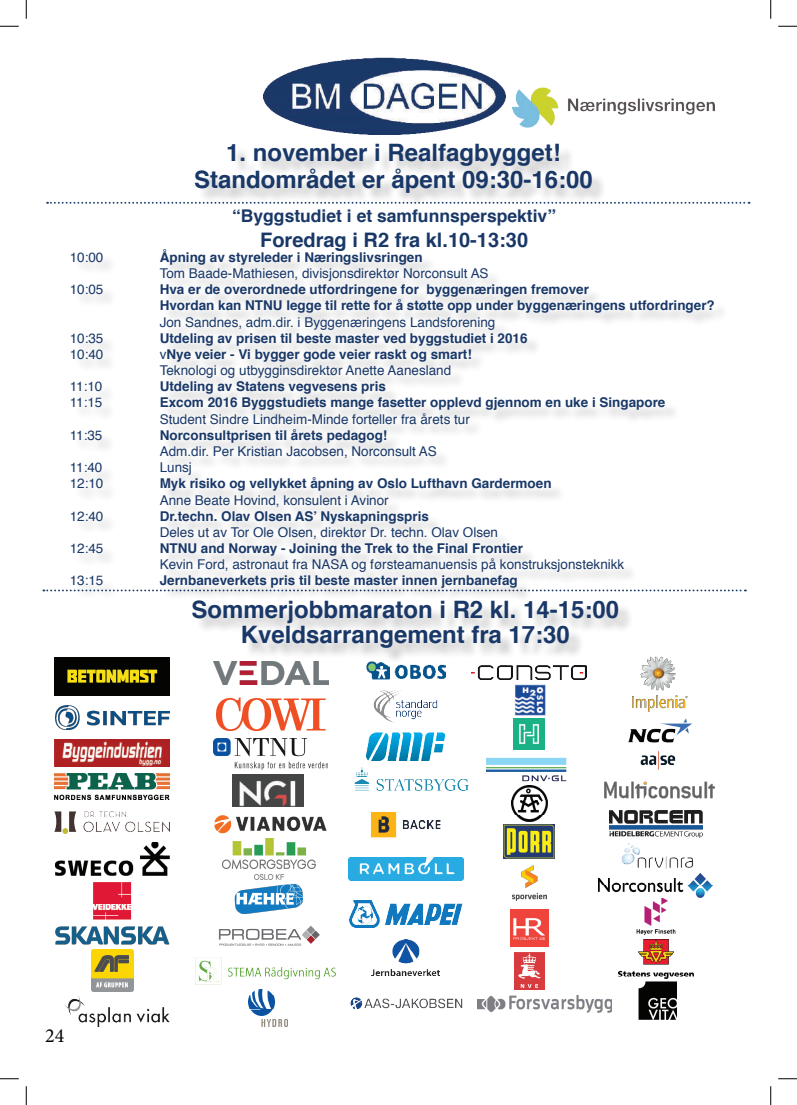
<style>
.page{position:relative;width:797px;height:1105px;background:#fff}
.page>*{position:absolute;margin:0;border:0;box-sizing:border-box;transform-origin:0 0}
.t1{font:700 24px "Helvetica";color:#193868}
.t2{font:700 20px "Helvetica";color:#193868}
.t3{font:20px "Minion Pro";color:#000}
.t4{font:700 17.5px "Helvetica";color:#193868}
.t5{font:700 13.5px/16.1px "Helvetica";color:#193868}
.t6{font:13.5px/16.1px "Helvetica";color:#193868}
.s1{font-weight:700}
</style>
<div class="page">
<div style="left:74px;top:252px;width:655px;height:351px;background:#231f20;opacity:.2"></div>
<div style="left:195px;top:602px;width:439px;height:37px;background:#231f20;opacity:.25"></div>
<img style="left:55px;top:657px;width:115px;height:39px">
<img style="left:216px;top:697px;width:110px;height:34px">
<img style="left:513px;top:719px;width:31px;height:31px">
<img style="left:636px;top:898px;width:39px;height:37px">
<img style="left:235px;top:879px;width:68px;height:36px">
<img style="left:349px;top:901px;width:114px;height:27px">
<img style="left:604px;top:782px;width:111px;height:17px">
<img style="left:598px;top:873px;width:114px;height:24px">
<img style="left:218px;top:925px;width:102px;height:21px">
<img style="left:56px;top:706px;width:114px;height:23px">
<img style="left:373px;top:690px;width:65px;height:33px">
<img style="left:618px;top:939px;width:75px;height:40px">
<img style="left:56px;top:842px;width:114px;height:33px">
<img style="left:214px;top:815px;width:113px;height:19px">
<img style="left:94px;top:882px;width:37px;height:37px">
<img style="left:263px;top:57px;width:242px;height:77px">
<img style="left:214px;top:738px;width:113px;height:31px">
<img style="left:512px;top:87px;width:203px;height:41px">
<div style="left:198px;top:172px;width:409px;height:36px;background:#231f20;opacity:.25"></div>
<img style="left:91px;top:950px;width:42px;height:41px">
<img style="left:511px;top:787px;width:36px;height:34px">
<img style="left:55px;top:739px;width:115px;height:27px">
<img style="left:487px;top:757px;width:80px;height:30px">
<img style="left:372px;top:939px;width:67px;height:36px">
<img style="left:471px;top:666px;width:115px;height:13px">
<img style="left:366px;top:732px;width:78px;height:28px">
<img style="left:55px;top:774px;width:115px;height:26px">
<img style="left:349px;top:857px;width:114px;height:24px">
<img style="left:512px;top:865px;width:34px;height:36px">
<img style="left:515px;top:952px;width:29px;height:37px">
<img style="left:503px;top:824px;width:51px;height:34px">
<img style="left:55px;top:812px;width:115px;height:22px">
<img style="left:56px;top:927px;width:114px;height:17px">
<img style="left:355px;top:768px;width:114px;height:22px">
<img style="left:195px;top:958px;width:141px;height:26px">
<img style="left:213px;top:661px;width:115px;height:23px">
<img style="left:249px;top:989px;width:38px;height:38px">
<img style="left:510px;top:910px;width:38px;height:37px">
<img style="left:514px;top:684px;width:31px;height:31px">
<img style="left:366px;top:664px;width:79px;height:15px">
<img style="left:632px;top:656px;width:55px;height:55px">
<img style="left:628px;top:718px;width:65px;height:25px">
<img style="left:639px;top:742px;width:38px;height:28px">
<img style="left:233px;top:774px;width:70px;height:32px">
<img style="left:621px;top:841px;width:72px;height:28px">
<img style="left:609px;top:810px;width:93px;height:28px">
<img style="left:222px;top:838px;width:94px;height:41px">
<div style="left:230px;top:146px;width:345px;height:36px;background:#231f20;opacity:.25"></div>
<svg style="left:47px;top:202px;width:702px;height:2px"></svg>
<svg style="left:43px;top:589px;width:703px;height:2px"></svg>
<div style="left:245px;top:628px;width:340px;height:36px;background:#231f20;opacity:.25"></div>
<img style="left:370px;top:812px;width:71px;height:26px">
<img style="left:64px;top:996px;width:106px;height:31px">
<img style="left:350px;top:997px;width:113px;height:13px">
<img style="left:639px;top:982px;width:38px;height:38px">
<img style="left:477px;top:995px;width:135px;height:17px">
<svg style="left:0;top:25px;width:19px;height:2px"></svg>
<svg style="left:778px;top:25px;width:19px;height:2px"></svg>
<svg style="left:0;top:1078px;width:19px;height:1px"></svg>
<svg style="left:778px;top:1078px;width:19px;height:1px"></svg>
<svg style="left:25px;top:0;width:2px;height:19px"></svg>
<svg style="left:25px;top:1086px;width:2px;height:19px"></svg>
<svg style="left:770px;top:0;width:1px;height:19px"></svg>
<svg style="left:770px;top:1086px;width:1px;height:19px"></svg>
<h1 class="t1" style="left:226px;top:133px;width:336px">1. november i Realfagbygget!</h1>
<h1 class="t1" style="left:194px;top:160px;width:400px">Standområdet er åpent 09:30-16:00</h1>
<p class="t4" style="left:232px;top:201px;width:325px">“Byggstudiet i et samfunnsperspektiv”</p>
<h2 class="t2" style="left:260px;top:223px;width:269px">Foredrag i R2 fra kl.10-13:30</h2>
<p class="t6" style="left:70px;top:249px;width:35px">10:00</p>
<p class="t5" style="left:160px;top:249px;width:264px">Åpning av styreleder i Næringslivsringen</p>
<p class="t6" style="left:160px;top:266px;width:330px">Tom Baade-Mathiesen, divisjonsdirektør Norconsult AS</p>
<p class="t6" style="left:70px;top:282px;width:35px">10:05</p>
<p class="t5" style="left:160px;top:282px;width:556px">Hva er de overordnede utfordringene for byggenæringen fremover<br>Hvordan kan NTNU legge til rette for å støtte opp under byggenæringens utfordringer?</p>
<p class="t6" style="left:160px;top:314px;width:337px">Jon Sandnes, adm.dir. i Byggenæringens Landsforening</p>
<p class="t6" style="left:70px;top:330px;width:35px">10:35</p>
<p class="t5" style="left:160px;top:330px;width:369px">Utdeling av prisen til beste master ved byggstudiet i 2016</p>
<p class="t6" style="left:70px;top:347px;width:35px">10:40</p>
<p class="t6" style="left:160px;top:347px;width:314px">v<span class="s1">Nye veier - Vi bygger gode veier raskt og smart!<br></span>Teknologi og utbygginsdirektør Anette Aanesland</p>
<p class="t6" style="left:70px;top:379px;width:34px">11:10</p>
<p class="t5" style="left:160px;top:379px;width:228px">Utdeling av Statens vegvesens pris</p>
<p class="t6" style="left:70px;top:395px;width:34px">11:15</p>
<p class="t5" style="left:160px;top:395px;width:507px">Excom 2016 Byggstudiets mange fasetter opplevd gjennom en uke i Singapore</p>
<p class="t6" style="left:160px;top:411px;width:312px">Student Sindre Lindheim-Minde forteller fra årets tur</p>
<p class="t6" style="left:70px;top:427px;width:34px">11:35</p>
<p class="t5" style="left:160px;top:427px;width:229px">Norconsultprisen til årets pedagog!</p>
<p class="t6" style="left:160px;top:444px;width:279px">Adm.dir. Per Kristian Jacobsen, Norconsult AS</p>
<p class="t6" style="left:70px;top:460px;width:34px">11:40</p>
<p class="t6" style="left:160px;top:460px;width:34px">Lunsj</p>
<p class="t6" style="left:70px;top:476px;width:35px">12:10</p>
<p class="t5" style="left:160px;top:476px;width:393px">Myk risiko og vellykket åpning av Oslo Lufthavn Gardermoen</p>
<p class="t6" style="left:160px;top:492px;width:230px">Anne Beate Hovind, konsulent i Avinor</p>
<p class="t6" style="left:70px;top:508px;width:35px">12:40</p>
<p class="t5" style="left:160px;top:508px;width:271px">Dr.techn. Olav Olsen AS’ Nyskapningspris</p>
<p class="t6" style="left:160px;top:524px;width:340px">Deles ut av Tor Ole Olsen, direktør Dr. techn. Olav Olsen</p>
<p class="t6" style="left:70px;top:541px;width:35px">12:45</p>
<p class="t5" style="left:160px;top:540px;width:365px">NTNU and Norway - Joining the Trek to the Final Frontier</p>
<p class="t6" style="left:160px;top:557px;width:466px">Kevin Ford, astronaut fra NASA og førsteamanuensis på konstruksjonsteknikk</p>
<p class="t6" style="left:70px;top:573px;width:35px">13:15</p>
<p class="t5" style="left:160px;top:573px;width:359px">Jernbaneverkets pris til beste master innen jernbanefag</p>
<h1 class="t1" style="left:191px;top:590px;width:429px">Sommerjobbmaraton i R2 kl. 14-15:00</h1>
<h2 class="t3" style="left:45px;top:1022px;width:21px">24</h2>
<h1 class="t1" style="left:241px;top:616px;width:330px">Kveldsarrangement fra 17:30</h1>
</div>
